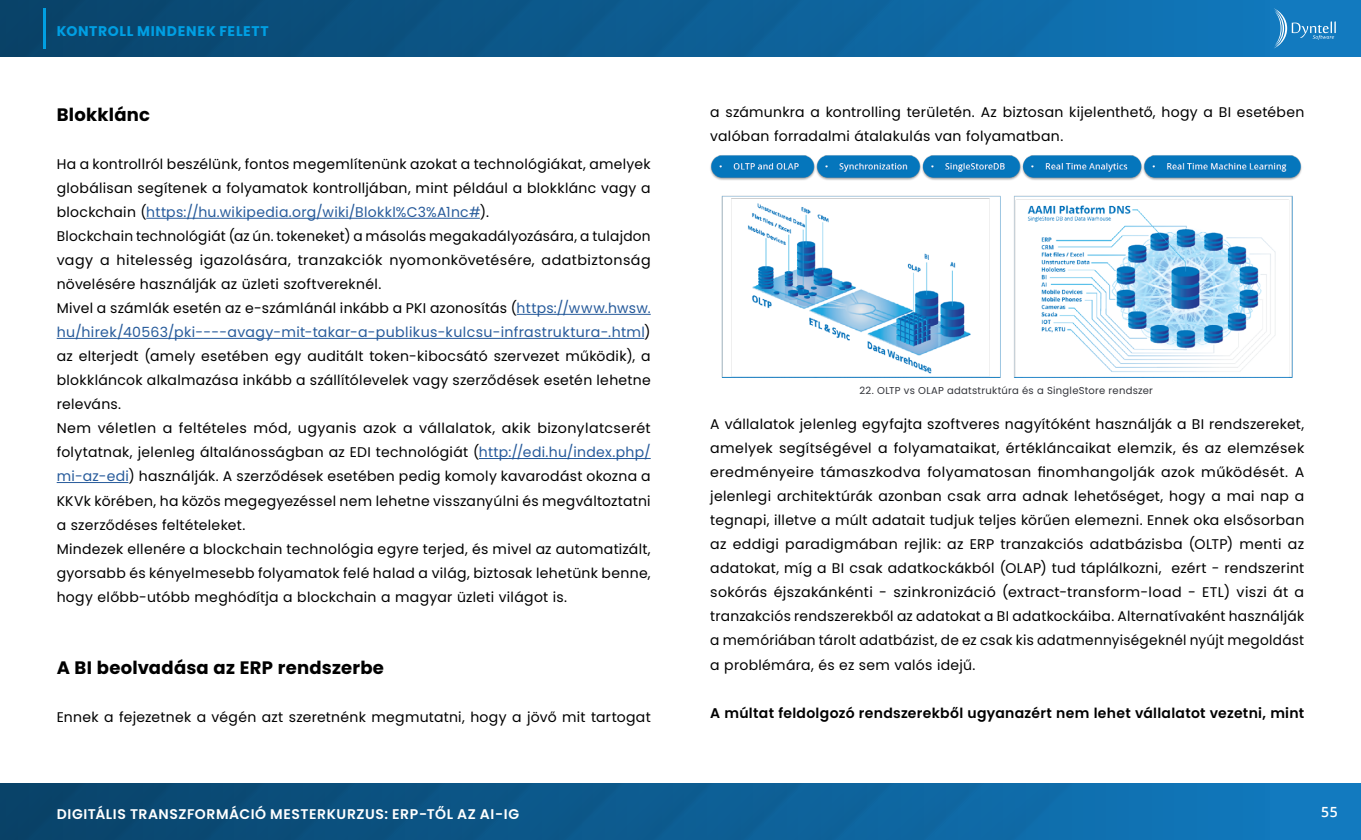
<style>
.page{position:relative;width:1361px;height:840px;background:#fff}
.page>*{position:absolute;margin:0;border:0;box-sizing:border-box;transform-origin:0 0}
.t1{font:700 18px "Poppins";letter-spacing:.015em;color:#000}
.t2{font:14px/24px "Poppins";letter-spacing:.02em;color:#000}
.t3{font:600 14px "Poppins";letter-spacing:.02em;color:#000}
.t4{font:600 14px "Poppins";letter-spacing:.04em;color:#fff}
.t5{font:700 14px "Poppins";letter-spacing:.05em;color:#009fe3}
.t6{font:600 14px "Open Sans";color:#fff}
.t7{font:10px "Poppins";letter-spacing:.025em;color:#32343a}
.s1{color:#275b9b}
</style>
<div class="page">
<div style="left:0;top:0;width:1361px;height:57px;background:linear-gradient(to right,#094166,#117bc0)"></div>
<div style="left:0;top:782px;width:1361px;height:57px;background:linear-gradient(to right,#094166,#117bc0)"></div>
<svg style="left:1273px;top:8px;width:62px;height:40px;background:#2d89c6"></svg>
<hr style="left:146px;top:218px;width:334px;height:1px;background:#275b9b">
<hr style="left:517px;top:314px;width:134px;height:1px;background:#275b9b">
<hr style="left:57px;top:338px;width:587px;height:1px;background:#275b9b">
<hr style="left:479px;top:458px;width:172px;height:1px;background:#275b9b">
<hr style="left:57px;top:482px;width:71px;height:1px;background:#275b9b">
<img style="left:710px;top:155px;width:592px;height:222px">
<hr style="left:43px;top:8px;width:3px;height:41px;background:#009fe3">
<p class="t5" style="left:57px;top:23px;width:213px">KONTROLL MINDENEK FELETT</p>
<p class="t1" style="left:57px;top:104px;width:95px">Blokklánc</p>
<p class="t2" style="left:57px;top:152px;width:595px">Ha a kontrollról beszélünk, fontos megemlítenünk azokat a technológiákat, amelyek globálisan segítenek a folyamatok kontrolljában, mint például a blokklánc vagy a blockchain (<span class="s1">https://hu.wikipedia.org/wiki/Blokkl%C3%A1nc#</span>).<br>Blockchain technológiát (az ún. tokeneket) a másolás megakadályozására, a tulajdon vagy a hitelesség igazolására, tranzakciók nyomonkövetésére, adatbiztonság növelésére használják az üzleti szoftvereknél.<br>Mivel a számlák esetén az e-számlánál inkább a PKI azonosítás (<span class="s1">https://www.hwsw. hu/hirek/40563/pki----avagy-mit-takar-a-publikus-kulcsu-infrastruktura-.html</span>) az elterjedt (amely esetében egy auditált token-kibocsátó szervezet működik), a blokkláncok alkalmazása inkább a szállítólevelek vagy szerződések esetén lehetne releváns.<br>Nem véletlen a feltételes mód, ugyanis azok a vállalatok, akik bizonylatcserét folytatnak, jelenleg általánosságban az EDI technológiát (<span class="s1">http://edi.hu/index.php/ mi-az-edi</span>) használják. A szerződések esetében pedig komoly kavarodást okozna a KKVk körében, ha közös megegyezéssel nem lehetne visszanyúlni és megváltoztatni a szerződéses feltételeket.<br>Mindezek ellenére a blockchain technológia egyre terjed, és mivel az automatizált, gyorsabb és kényelmesebb folyamatok felé halad a világ, biztosak lehetünk benne, hogy előbb-utóbb meghódítja a blockchain a magyar üzleti világot is.</p>
<p class="t1" style="left:57px;top:656px;width:329px">A BI beolvadása az ERP rendszerbe</p>
<p class="t2" style="left:57px;top:704px;width:595px">Ennek a fejezetnek a végén azt szeretnénk megmutatni, hogy a jövő mit tartogat</p>
<p class="t2" style="left:710px;top:100px;width:595px">a számunkra a kontrolling területén. Az biztosan kijelenthető, hogy a BI esetében valóban forradalmi átalakulás van folyamatban.</p>
<p class="t7" style="left:859px;top:384px;width:295px">22. OLTP vs OLAP adatstruktúra és a SingleStore rendszer</p>
<p class="t2" style="left:710px;top:412px;width:595px;text-align:justify">A vállalatok jelenleg egyfajta szoftveres nagyítóként használják a BI rendszereket, amelyek segítségével a folyamataikat, értékláncaikat elemzik, és az elemzések eredményeire támaszkodva folyamatosan finomhangolják azok működését. A jelenlegi architektúrák azonban csak arra adnak lehetőséget, hogy a mai nap a tegnapi, illetve a múlt adatait tudjuk teljes körűen elemezni. Ennek oka elsősorban az eddigi paradigmában rejlik: az ERP tranzakciós adatbázisba (OLTP) menti az adatokat, míg a BI csak adatkockákból (OLAP) tud táplálkozni, ezért - rendszerint sokórás éjszakánkénti - szinkronizáció (extract-transform-load - ETL) viszi át a tranzakciós rendszerekből az adatokat a BI adatkockáiba. Alternatívaként használják a memóriában tárolt adatbázist, de ez csak kis adatmennyiségeknél nyújt megoldást a problémára, és ez sem valós idejű.</p>
<p class="t3" style="left:710px;top:704px;width:595px">A múltat feldolgozó rendszerekből ugyanazért nem lehet vállalatot vezetni, mint</p>
<p class="t4" style="left:57px;top:805px;width:464px">DIGITÁLIS TRANSZFORMÁCIÓ MESTERKURZUS: ERP-TŐL AZ AI-IG</p>
<p class="t6" style="left:1321px;top:801px;width:18px">55</p>
</div>
